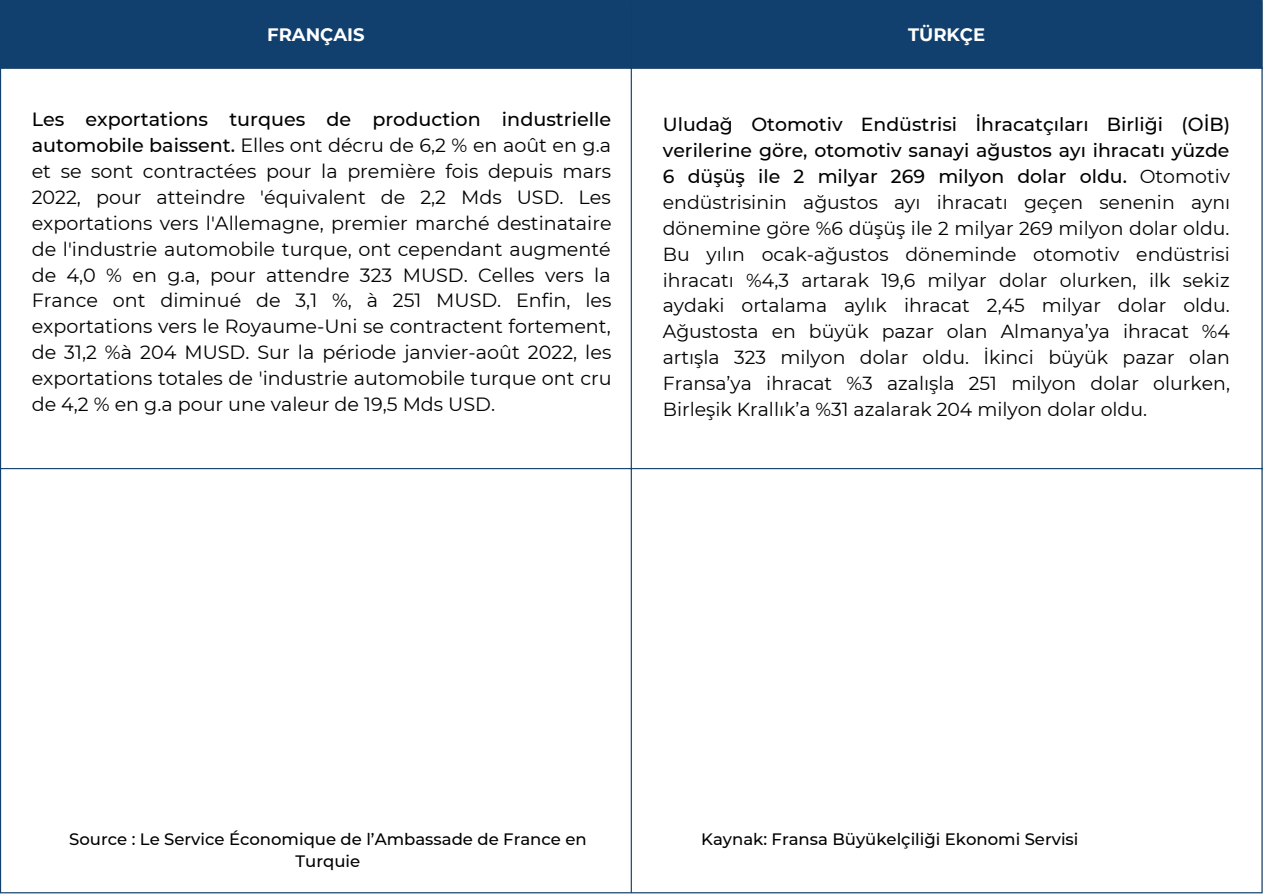
<style>
.page{position:relative;width:1263px;height:894px;background:#fff}
.page>*{position:absolute;margin:0;border:0;box-sizing:border-box;transform-origin:0 0}
.t1{font:19.2px/25.8px "Montserrat";color:#000;text-align:justify}
.t2{font:18.9px/25.8px "Montserrat";color:#000;text-align:justify}
.t3{font:700 18px "Montserrat";color:#fff}
.t4{font:500 16.5px/22.5px "Montserrat";color:#000;text-align:center}
.s1{font-weight:500}
</style>
<div class="page">
<div style="left:1px;top:1px;width:1260px;height:66px;background:#11406f"></div>
<hr style="left:0;top:1px;width:1px;height:891px;background:#11406f">
<hr style="left:631px;top:1px;width:1px;height:891px;background:#11406f">
<hr style="left:1261px;top:1px;width:1px;height:891px;background:#11406f">
<hr style="left:0;top:0;width:1262px;height:1px;background:#11406f">
<hr style="left:0;top:67px;width:1262px;height:2px;background:#11406f">
<hr style="left:0;top:468px;width:1262px;height:1px;background:#11406f">
<hr style="left:0;top:892px;width:1262px;height:1px;background:#11406f">
<p class="t3" style="left:267px;top:23px;width:99px">FRANÇAIS</p>
<p class="t3" style="left:908px;top:23px;width:79px">TÜRKÇE</p>
<p class="t1" style="left:32px;top:106px;width:581px"><span class="s1">Les exportations turques de production industrielle automobile baissent.</span> Elles ont décru de 6,2 % en août en g.a et se sont contractées pour la première fois depuis mars 2022, pour atteindre 'équivalent de 2,2 Mds USD. Les exportations vers l'Allemagne, premier marché destinataire de l'industrie automobile turque, ont cependant augmenté de 4,0 % en g.a, pour attendre 323 MUSD. Celles vers la France ont diminué de 3,1 %, à 251 MUSD. Enfin, les exportations vers le Royaume-Uni se contractent fortement, de 31,2 %à 204 MUSD. Sur la période janvier-août 2022, les exportations totales de 'industrie automobile turque ont cru de 4,2 % en g.a pour une valeur de 19,5 Mds USD.</p>
<p class="t2" style="left:663px;top:111px;width:569px"><span class="s1">Uludağ Otomotiv Endüstrisi İhracatçıları Birliği (OİB) verilerine göre, otomotiv sanayi ağustos ayı ihracatı yüzde 6 düşüş ile 2 milyar 269 milyon dolar oldu.</span> Otomotiv endüstrisinin ağustos ayı ihracatı geçen senenin aynı dönemine göre %6 düşüş ile 2 milyar 269 milyon dolar oldu.<br>Bu yılın ocak-ağustos döneminde otomotiv endüstrisi ihracatı %4,3 artarak 19,6 milyar dolar olurken, ilk sekiz aydaki ortalama aylık ihracat 2,45 milyar dolar oldu.<br>Ağustosta en büyük pazar olan Almanya’ya ihracat %4 artışla 323 milyon dolar oldu. İkinci büyük pazar olan Fransa’ya ihracat %3 azalışla 251 milyon dolar olurken, Birleşik Krallık’a %31 azalarak 204 milyon dolar oldu.</p>
<p class="t4" style="left:69px;top:827px;width:519px">Source : Le Service Économique de l’Ambassade de France en<br>Turquie</p>
<p class="t4" style="left:701px;top:827px;width:379px">Kaynak: Fransa Büyükelçiliği Ekonomi Servisi</p>
</div>
